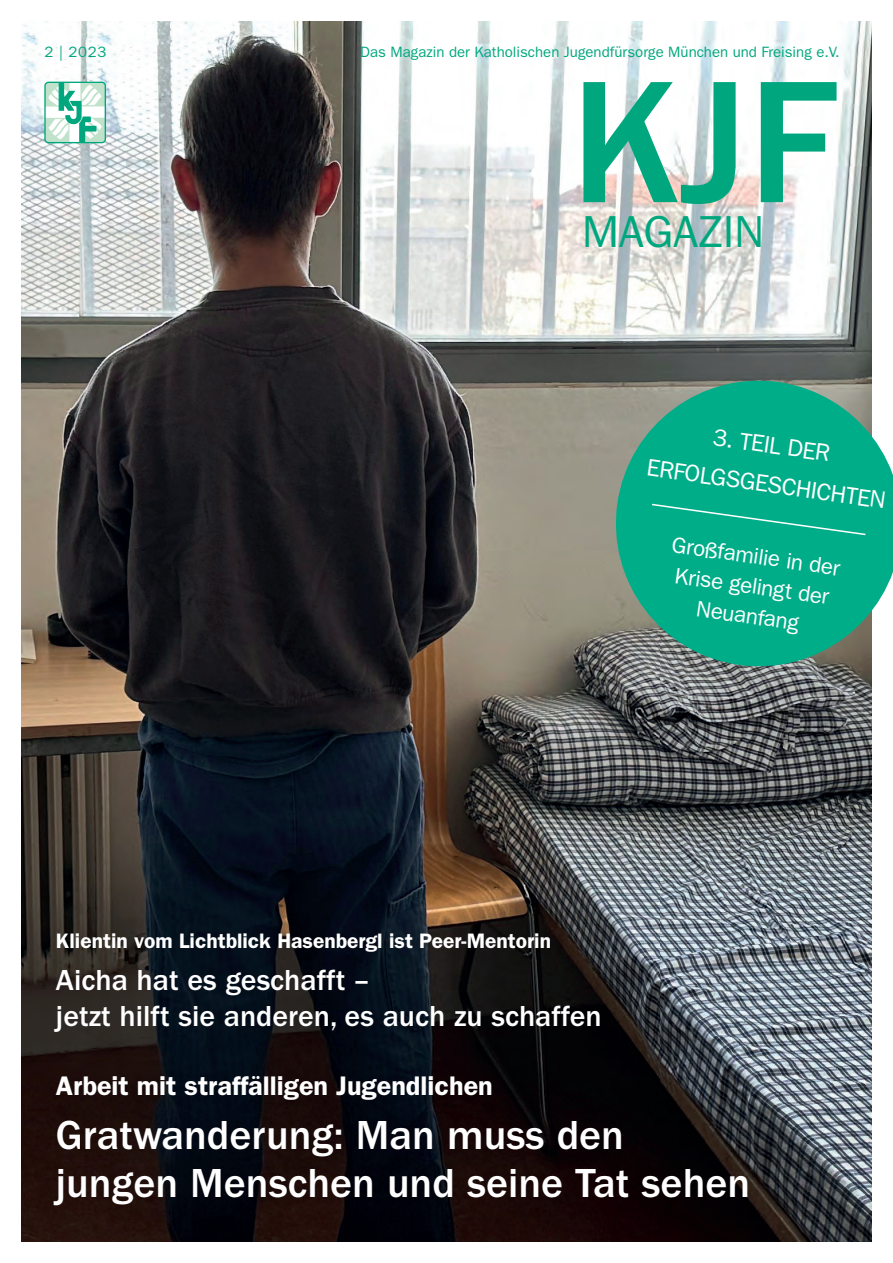
<style>
.page{position:relative;width:893px;height:1263px;background:#fff}
.page>*{position:absolute;margin:0;border:0;box-sizing:border-box;transform-origin:0 0}
.t1{font:500 180px "ITC Franklin Gothic Std";color:#00a77e}
.t2{font:45px "ITC Franklin Gothic Std";color:#00a77e}
.t3{font:500 42px/48px "ITC Franklin Gothic Std";color:#fff}
.t4{font:500 30px/36px "ITC Franklin Gothic Std";color:#fff}
.t5{font:600 27px "ITC Franklin Gothic Std";color:#fff}
.t6{font:24px/39px "ITC Franklin Gothic Std";color:#fff;text-align:center}
.t7{font:22.5px/30px "ITC Franklin Gothic Std";color:#fff;text-align:center}
.t8{font:600 21px "ITC Franklin Gothic Std";color:#fff}
.t9{font:15px "ITC Franklin Gothic Std";color:#00a77e}
</style>
<div class="page">
<img style="left:21px;top:21px;width:851px;height:1221px">
<svg style="left:44px;top:82px;width:62px;height:61px"></svg>
<svg style="left:606px;top:371px;width:287px;height:305px;background:#2ca58a"></svg>
<svg style="left:652px;top:504px;width:213px;height:31px;background:#0cb08e"></svg>
<p class="t9" style="left:44px;top:43px;width:64px">2 | 2023</p>
<p class="t9" style="left:360px;top:43px;width:481px">Das Magazin der Katholischen Jugendfürsorge München und Freising e.V.</p>
<h1 class="t1" style="left:570px;top:42px;width:270px">KJF</h1>
<h2 class="t2" style="left:582px;top:206px;width:184px">MAGAZIN</h2>
<h3 class="t6" style="left:655px;top:409px;width:242px;rotate:8deg">3. TEIL DER<br>ERFOLGSGESCHICHTEN</h3>
<h3 class="t7" style="left:674px;top:530px;width:171px;rotate:8deg">Großfamilie in der<br>Krise gelingt der<br>Neuanfang</h3>
<h3 class="t8" style="left:56px;top:929px;width:497px">Klientin vom Lichtblick Hasenbergl ist Peer-Mentorin</h3>
<h3 class="t4" style="left:56px;top:963px;width:547px">Aicha hat es geschafft –<br>jetzt hilft sie anderen, es auch zu schaffen</h3>
<h3 class="t5" style="left:56px;top:1070px;width:438px">Arbeit mit straffälligen Jugendlichen</h3>
<h3 class="t3" style="left:56px;top:1111px;width:696px">Gratwanderung: Man muss den jungen Menschen und seine Tat sehen</h3>
</div>
